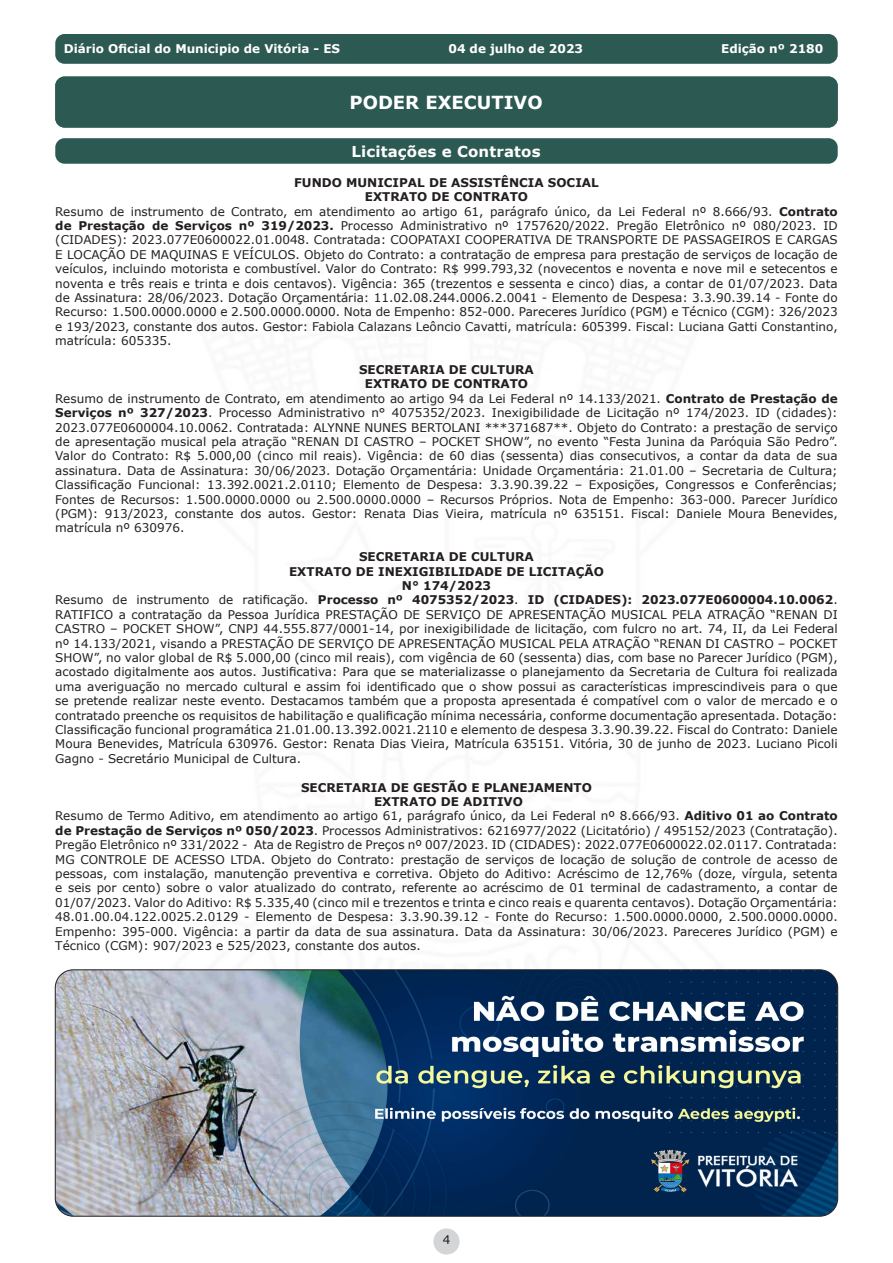
<style>
.page{position:relative;width:893px;height:1263px;background:#fff}
.page>*{position:absolute;margin:0;border:0;box-sizing:border-box;transform-origin:0 0}
.t1{font:700 18px "Verdana";color:#fff}
.t2{font:700 15px "Verdana";letter-spacing:.01em;color:#fff}
.t3{font:12px/14.4px "Verdana";color:#231f20;text-align:justify}
.Default{font:700 12px "Verdana";color:#231f20}
.t4{font:700 12px "Verdana";color:#fff}
.s1{font-weight:700}
</style>
<div class="page">
<div style="left:433px;top:1228px;width:27px;height:26px;background:#d4d5d7;border-radius:50%"></div>
<div style="left:56px;top:35px;width:781px;height:28px;background:#2c5952;border-radius:9px"></div>
<div style="left:55px;top:34px;width:783px;height:30px;border:2px solid #2c5952;border-radius:9px"></div>
<div style="left:56px;top:77px;width:781px;height:50px;background:#2c5952;border-radius:9px"></div>
<div style="left:55px;top:77px;width:783px;height:51px;border:2px solid #2c5952;border-radius:9px"></div>
<div style="left:56px;top:139px;width:781px;height:24px;background:#2c5952;border-radius:9px"></div>
<div style="left:55px;top:138px;width:783px;height:26px;border:2px solid #2c5952;border-radius:9px"></div>
<img style="left:55px;top:971px;width:783px;height:245px">
<div style="left:55px;top:969px;width:783px;height:247px;border:1px solid #231f20;border-radius:18px"></div>
<p class="t4" style="left:64px;top:41px;width:278px">Diário Oficial do Municipio de Vitória - ES</p>
<p class="t4" style="left:448px;top:41px;width:136px">04 de julho de 2023</p>
<p class="t4" style="left:721px;top:41px;width:104px">Edição nº 2180</p>
<p class="t1" style="left:349px;top:90px;width:195px">PODER EXECUTIVO</p>
<p class="t2" style="left:352px;top:141px;width:191px">Licitações e Contratos</p>
<p class="Default" style="left:294px;top:174px;width:306px">FUNDO MUNICIPAL DE ASSISTÊNCIA SOCIAL</p>
<p class="Default" style="left:365px;top:188px;width:165px">EXTRATO DE CONTRATO</p>
<p class="t3" style="left:55px;top:204px;width:784px">Resumo de instrumento de Contrato, em atendimento ao artigo 61, parágrafo único, da Lei Federal nº 8.666/93. <span class="s1">Contrato de Prestação de Serviços nº 319/2023.</span> Processo Administrativo nº 1757620/2022. Pregão Eletrônico nº 080/2023. ID (CIDADES): 2023.077E0600022.01.0048. Contratada: COOPATAXI COOPERATIVA DE TRANSPORTE DE PASSAGEIROS E CARGAS E LOCAÇÃO DE MAQUINAS E VEÍCULOS. Objeto do Contrato: a contratação de empresa para prestação de serviços de locação de veículos, incluindo motorista e combustível. Valor do Contrato: R$ 999.793,32 (novecentos e noventa e nove mil e setecentos e noventa e três reais e trinta e dois centavos). Vigência: 365 (trezentos e sessenta e cinco) dias, a contar de 01/07/2023. Data de Assinatura: 28/06/2023. Dotação Orçamentária: 11.02.08.244.0006.2.0041 - Elemento de Despesa: 3.3.90.39.14 - Fonte do Recurso: 1.500.0000.0000 e 2.500.0000.0000. Nota de Empenho: 852-000. Pareceres Jurídico (PGM) e Técnico (CGM): 326/2023 e 193/2023, constante dos autos. Gestor: Fabiola Calazans Leôncio Cavatti, matrícula: 605399. Fiscal: Luciana Gatti Constantino, matrícula: 605335.</p>
<p class="Default" style="left:359px;top:361px;width:176px">SECRETARIA DE CULTURA</p>
<p class="Default" style="left:365px;top:375px;width:165px">EXTRATO DE CONTRATO</p>
<p class="t3" style="left:55px;top:391px;width:784px">Resumo de instrumento de Contrato, em atendimento ao artigo 94 da Lei Federal nº 14.133/2021. <span class="s1">Contrato de Prestação de Serviços nº 327/2023</span>. Processo Administrativo n° 4075352/2023. Inexigibilidade de Licitação nº 174/2023. ID (cidades):<br>2023.077E0600004.10.0062. Contratada: ALYNNE NUNES BERTOLANI ***371687**. Objeto do Contrato: a prestação de serviço de apresentação musical pela atração “RENAN DI CASTRO – POCKET SHOW”, no evento “Festa Junina da Paróquia São Pedro”.<br>Valor do Contrato: R$ 5.000,00 (cinco mil reais). Vigência: de 60 dias (sessenta) dias consecutivos, a contar da data de sua assinatura. Data de Assinatura: 30/06/2023. Dotação Orçamentária: Unidade Orçamentária: 21.01.00 – Secretaria de Cultura; Classificação Funcional: 13.392.0021.2.0110; Elemento de Despesa: 3.3.90.39.22 – Exposições, Congressos e Conferências; Fontes de Recursos: 1.500.0000.0000 ou 2.500.0000.0000 – Recursos Próprios. Nota de Empenho: 363-000. Parecer Jurídico (PGM): 913/2023, constante dos autos. Gestor: Renata Dias Vieira, matrícula nº 635151. Fiscal: Daniele Moura Benevides, matrícula nº 630976.</p>
<p class="Default" style="left:359px;top:548px;width:176px">SECRETARIA DE CULTURA</p>
<p class="Default" style="left:289px;top:563px;width:316px">EXTRATO DE INEXIGIBILIDADE DE LICITAÇÃO</p>
<p class="Default" style="left:402px;top:577px;width:91px">N° 174/2023</p>
<p class="t3" style="left:55px;top:593px;width:784px">Resumo de instrumento de ratificação. <span class="s1">Processo nº 4075352/2023</span>. <span class="s1">ID (CIDADES): 2023.077E0600004.10.0062</span>.<br>RATIFICO a contratação da Pessoa Jurídica PRESTAÇÃO DE SERVIÇO DE APRESENTAÇÃO MUSICAL PELA ATRAÇÃO “RENAN DI CASTRO – POCKET SHOW”, CNPJ 44.555.877/0001-14, por inexigibilidade de licitação, com fulcro no art. 74, II, da Lei Federal nº 14.133/2021, visando a PRESTAÇÃO DE SERVIÇO DE APRESENTAÇÃO MUSICAL PELA ATRAÇÃO “RENAN DI CASTRO – POCKET SHOW”, no valor global de R$ 5.000,00 (cinco mil reais), com vigência de 60 (sessenta) dias, com base no Parecer Jurídico (PGM), acostado digitalmente aos autos. Justificativa: Para que se materializasse o planejamento da Secretaria de Cultura foi realizada uma averiguação no mercado cultural e assim foi identificado que o show possui as características imprescindiveis para o que se pretende realizar neste evento. Destacamos também que a proposta apresentada é compatível com o valor de mercado e o contratado preenche os requisitos de habilitação e qualificação mínima necessária, conforme documentação apresentada. Dotação:<br>Classificação funcional programática 21.01.00.13.392.0021.2110 e elemento de despesa 3.3.90.39.22. Fiscal do Contrato: Daniele Moura Benevides, Matrícula 630976. Gestor: Renata Dias Vieira, Matrícula 635151. Vitória, 30 de junho de 2023. Luciano Picoli Gagno - Secretário Municipal de Cultura.</p>
<p class="Default" style="left:301px;top:779px;width:292px">SECRETARIA DE GESTÃO E PLANEJAMENTO</p>
<p class="Default" style="left:374px;top:793px;width:150px">EXTRATO DE ADITIVO</p>
<p class="t3" style="left:55px;top:809px;width:784px">Resumo de Termo Aditivo, em atendimento ao artigo 61, parágrafo único, da Lei Federal nº 8.666/93. <span class="s1">Aditivo 01 ao Contrato de Prestação de Serviços nº 050/2023</span>. Processos Administrativos: 6216977/2022 (Licitatório) / 495152/2023 (Contratação).<br>Pregão Eletrônico nº 331/2022 - Ata de Registro de Preços nº 007/2023. ID (CIDADES): 2022.077E0600022.02.0117. Contratada:<br>MG CONTROLE DE ACESSO LTDA. Objeto do Contrato: prestação de serviços de locação de solução de controle de acesso de pessoas, com instalação, manutenção preventiva e corretiva. Objeto do Aditivo: Acréscimo de 12,76% (doze, vírgula, setenta e seis por cento) sobre o valor atualizado do contrato, referente ao acréscimo de 01 terminal de cadastramento, a contar de 01/07/2023. Valor do Aditivo: R$ 5.335,40 (cinco mil e trezentos e trinta e cinco reais e quarenta centavos). Dotação Orçamentária:<br>48.01.00.04.122.0025.2.0129 - Elemento de Despesa: 3.3.90.39.12 - Fonte do Recurso: 1.500.0000.0000, 2.500.0000.0000.<br>Empenho: 395-000. Vigência: a partir da data de sua assinatura. Data da Assinatura: 30/06/2023. Pareceres Jurídico (PGM) e Técnico (CGM): 907/2023 e 525/2023, constante dos autos.</p>
<p class="t3" style="left:443px;top:1232px;width:9px">4</p>
</div>
